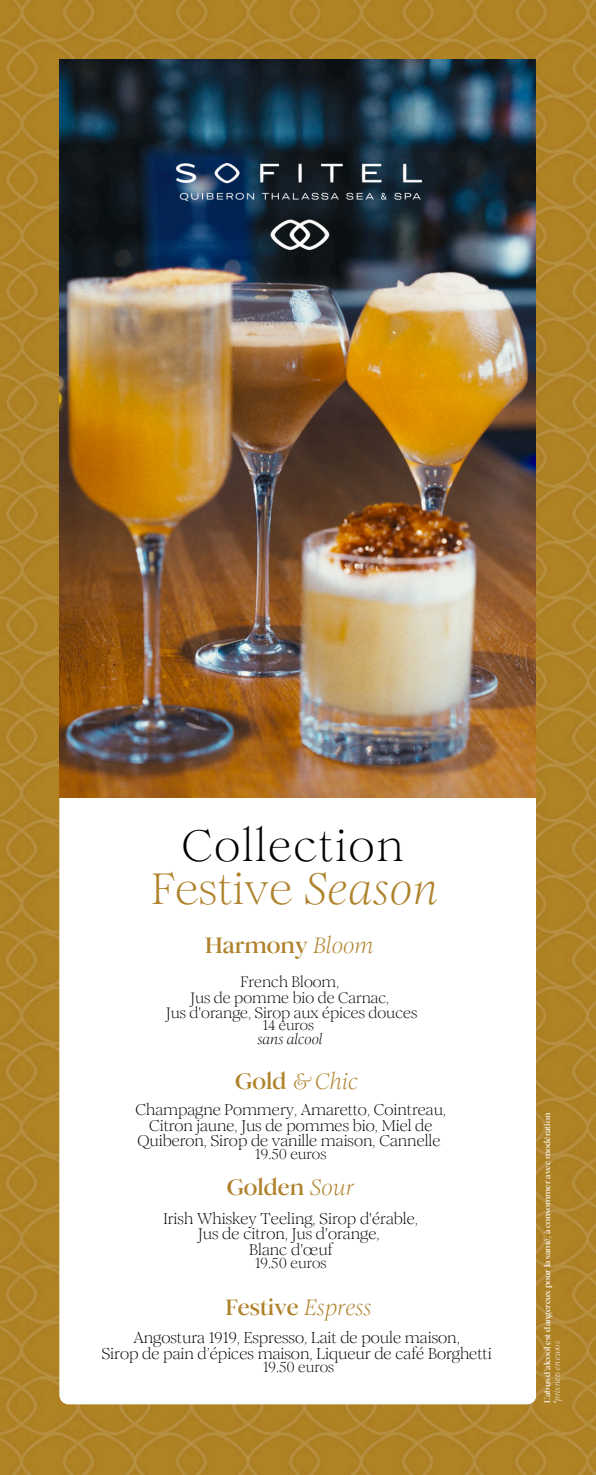
<style>
.page{position:relative;width:596px;height:1475px;background:#fff}
.page>*{position:absolute;margin:0;border:0;box-sizing:border-box;transform-origin:0 0}
.t1{font:43.6px/42.4px "Romie Trial";letter-spacing:.05em;color:#000;text-align:center}
.t2{font:700 22px "Romie Trial";color:#af822b}
.t3{font:italic 22px "Romie Trial";color:#af822b}
.t4{font:15.4px/15.4px "Romie Trial";color:#000;text-align:center}
.t5{font:15px/15px "Romie Trial";color:#000;text-align:center}
.t6{font:14.2px "Romie Trial";color:#000}
.t7{font:italic 14px/14px "Romie Trial";color:#000;text-align:center}
.t8{font:700 8px "Romie Trial";color:#fff}
.t9{font:italic 8px "Romie Trial";color:#fff}
.s1{color:#af822b}
.s2{font-style:italic;color:#af822b}
.s3{font-weight:400;font-style:italic}
.s4{font-style:normal}
.s5{font-weight:700;font-style:normal}
</style>
<div class="page">
<img style="left:0;top:0;width:596px;height:1474px">
<svg style="left:60px;top:798px;width:475px;height:606px"></svg>
<img style="left:60px;top:60px;width:475px;height:738px">
<img style="left:176px;top:163px;width:245px;height:86px">
<h2 class="t1" style="left:151px;top:825px;width:288px">Collection<br><span class="s1">Festive</span> <span class="s2">Season</span></h2>
<p class="t2" style="left:205px;top:931px;width:170px">Harmony <span class="s3">Bloom</span></p>
<p class="t5" style="left:166px;top:974px;width:252px">French Bloom,<br>Jus de pomme bio de Carnac,<br>Jus d'orange, Sirop aux épices douces</p>
<p class="t7" style="left:257px;top:1019px;width:67px"><span class="s4">14 euros </span>sans alcool</p>
<h2 class="t3" style="left:235px;top:1071px;width:124px"><span class="s5">Gold</span> &amp; Chic</h2>
<p class="t4" style="left:135px;top:1102px;width:312px">Champagne Pommery, Amaretto, Cointreau,<br>Citron jaune, Jus de pommes bio, Miel de<br>Quiberon, Sirop de vanille maison, Cannelle</p>
<p class="t6" style="left:255px;top:1145px;width:73px">19.50 euros</p>
<h2 class="t2" style="left:227px;top:1173px;width:129px">Golden <span class="s3">Sour</span></h2>
<h3 class="t4" style="left:163px;top:1210px;width:256px">Irish Whiskey Teeling, Sirop d'érable,<br>Jus de citron, Jus d'orange,<br>Blanc d'œuf</h3>
<h3 class="t6" style="left:255px;top:1253px;width:73px">19.50 euros</h3>
<h3 class="t2" style="left:225px;top:1293px;width:147px">Festive <span class="s3">Espress</span></h3>
<h2 class="t4" style="left:102px;top:1330px;width:391px">Angostura 1919, Espresso, Lait de poule maison,<br>Sirop de pain d’épices maison, Liqueur de café Borghetti</h2>
<h2 class="t6" style="left:263px;top:1357px;width:73px">19.50 euros</h2>
<h3 class="t8" style="left:542px;top:1403px;width:292px;rotate:-90deg">L’abus d’alcool est dangereux pour la santé, à consommer avec modération</h3>
<h3 class="t9" style="left:553px;top:1404px;width:64px;rotate:-90deg">*prix nets en euros</h3>
</div>
